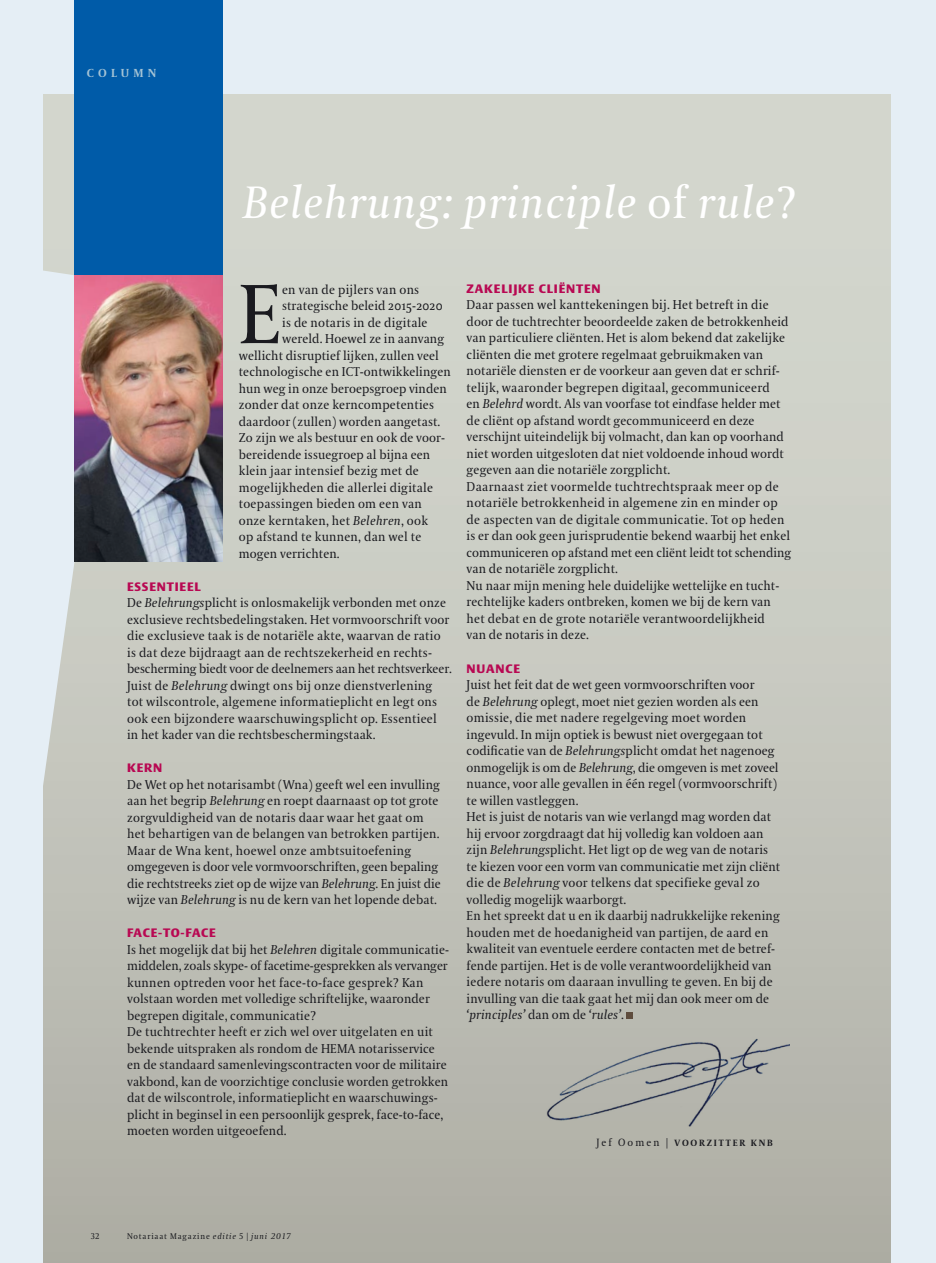
<style>
.page{position:relative;width:936px;height:1263px;background:#fff}
.page>*{position:absolute;margin:0;border:0;box-sizing:border-box;transform-origin:0 0}
.t1{font:83.55px "VPRO Coranto";color:#1a1a1f}
.t2{font:italic 45px "VPRO Coranto";letter-spacing:.02em;color:#fff}
.t3{font:12.75px/16.5px "VPRO Coranto";letter-spacing:.01em;color:#1a1a1f}
.t4{font:700 12px "VPRO Vesta";letter-spacing:.07em;color:#b80852}
.t5{font:700 12px "VPRO Vesta";letter-spacing:.05em;color:#b80852}
.t6{font:700 11.55px "VPRO Coranto";letter-spacing:.355em;color:#a4c3d5}
.t7{font:700 9px "VPRO Coranto";letter-spacing:.2em;color:#1a1a1f}
.t8{font:8.25px "VPRO Coranto";letter-spacing:.1em;color:#1a1a1f}
.t9{font:8.25px "VPRO Coranto Cn";color:#1a1a1f}
.s1{font-style:normal}
.s2{font-style:italic}
.s3{font-weight:400;font-size:10.5px}
.s4{font-family:"VPRO Coranto Cn"}
</style>
<div class="page">
<div style="left:0;top:0;width:935px;height:1263px;background:#e5eef5"></div>
<div style="left:43px;top:94px;width:847px;height:1169px;background:linear-gradient(to bottom,#d9ddd4,#b1b1a8)"></div>
<svg style="left:43px;top:268px;width:71px;height:553px;fill:#cbcdc4"></svg>
<div style="left:74px;top:0;width:149px;height:560px;background:#005ba8"></div>
<img style="left:74px;top:275px;width:149px;height:287px">
<div style="left:626px;top:1013px;width:7px;height:6px;background:#5e4c3d"></div>
<img style="left:544px;top:1034px;width:245px;height:97px">
<p class="t6" style="left:87px;top:66px;width:71px">COLUMN</p>
<h2 class="t2" style="left:243px;top:176px;width:554px">Belehrung: principle <span class="s1">of</span> rule<span class="s1">?</span></h2>
<h1 class="t1" style="left:239px;top:265px;width:45px">E</h1>
<p class="t3" style="left:282px;top:281px;width:139px">en van de pijlers van ons</p>
<p class="t3" style="left:282px;top:298px;width:162px">strategische beleid 2015-2020</p>
<p class="t3" style="left:282px;top:314px;width:147px">is de notaris in de digitale</p>
<p class="t3" style="left:282px;top:331px;width:164px">wereld. Hoewel ze in aanvang</p>
<p class="t3" style="left:239px;top:347px;width:201px">wellicht disruptief lijken, zullen veel</p>
<p class="t3" style="left:239px;top:364px;width:214px">technologische en ICT-ontwikkelingen</p>
<p class="t3" style="left:239px;top:380px;width:209px">hun weg in onze beroepsgroep vinden</p>
<p class="t3" style="left:239px;top:397px;width:197px">zonder dat onze kerncompetenties</p>
<p class="t3" style="left:239px;top:413px;width:203px">daardoor (zullen) worden aangetast.</p>
<p class="t3" style="left:239px;top:430px;width:208px">Zo zijn we als bestuur en ook de voor-</p>
<p class="t3" style="left:239px;top:446px;width:193px">bereidende issuegroep al bijna een</p>
<p class="t3" style="left:239px;top:463px;width:181px">klein jaar intensief bezig met de</p>
<p class="t3" style="left:239px;top:479px;width:196px">mogelijkheden die allerlei digitale</p>
<p class="t3" style="left:239px;top:496px;width:184px">toepassingen bieden om een van</p>
<p class="t3" style="left:239px;top:512px;width:191px">onze kerntaken, het <span class="s2">Belehren</span>, ook</p>
<p class="t3" style="left:239px;top:529px;width:184px">op afstand te kunnen, dan wel te</p>
<p class="t3" style="left:239px;top:545px;width:102px">mogen verrichten.</p>
<p class="t4" style="left:127px;top:581px;width:75px">ESSENTIEEL</p>
<p class="t3" style="left:127px;top:595px;width:326px">De <span class="s2">Belehrungs</span>plicht is onlosmakelijk verbonden met onze exclusieve rechtsbedelingstaken. Het vormvoorschrift voor die exclusieve taak is de notariële akte, waarvan de ratio is dat deze bijdraagt aan de rechtszekerheid en rechts&shy;bescherming biedt voor de deelnemers aan het rechtsverkeer.<br>Juist de <span class="s2">Belehrung</span> dwingt ons bij onze dienstverlening<br>tot wilscontrole, algemene informatieplicht en legt ons ook een bijzondere waarschuwingsplicht op. Essentieel<br>in het kader van die rechtsbeschermingstaak.</p>
<p class="t4" style="left:127px;top:763px;width:37px">KERN</p>
<p class="t3" style="left:127px;top:776px;width:315px">De Wet op het notarisambt (Wna) geeft wel een invulling aan het begrip <span class="s2">Belehrung</span> en roept daarnaast op tot grote zorgvuldigheid van de notaris daar waar het gaat om het behartigen van de belangen van betrokken partijen.<br>Maar de Wna kent, hoewel onze ambtsuitoefening omgegeven is door vele vormvoorschriften, geen bepaling die rechtstreeks ziet op de wijze van <span class="s2">Belehrung</span>. En juist die wijze van <span class="s2">Belehrung</span> is nu de kern van het lopende debat.</p>
<p class="t5" style="left:127px;top:928px;width:89px">FACE-TO-FACE</p>
<p class="t3" style="left:127px;top:941px;width:323px">Is het mogelijk dat bij het <span class="s2">Belehren</span> digitale communicatie&shy;middelen, zoals skype- of facetime-gesprekken als vervanger kunnen optreden voor het face-to-face gesprek? Kan volstaan worden met volledige schriftelijke, waaronder begrepen digitale, communicatie?<br>De tuchtrechter heeft er zich wel over uitgelaten en uit bekende uitspraken als rondom de HEMA notarisservice en de standaard samenlevingscontracten voor de militaire vakbond, kan de voorzichtige conclusie worden getrokken dat de wilscontrole, informatieplicht en waarschuwings&shy;plicht in beginsel in een persoonlijk gesprek, face-to-face, moeten worden uitgeoefend.</p>
<p class="t4" style="left:466px;top:283px;width:136px">ZAKELIJKE CLIËNTEN</p>
<p class="t3" style="left:466px;top:297px;width:326px">Daar passen wel kanttekeningen bij. Het betreft in die door de tuchtrechter beoordeelde zaken de betrokkenheid van particuliere cliënten. Het is alom bekend dat zakelijke cliënten die met grotere regelmaat gebruikmaken van notariële diensten er de voorkeur aan geven dat er schrif&shy;telijk, waaronder begrepen digitaal, gecommuniceerd<br>en <span class="s2">Belehrd</span> wordt. Als van voorfase tot eindfase helder met de cliënt op afstand wordt gecommuniceerd en deze verschijnt uiteindelijk bij volmacht, dan kan op voorhand niet worden uitgesloten dat niet voldoende inhoud wordt gegeven aan die notariële zorgplicht.<br>Daarnaast ziet voormelde tuchtrechtspraak meer op de notariële betrokkenheid in algemene zin en minder op de aspecten van de digitale communicatie. Tot op heden is er dan ook geen jurisprudentie bekend waarbij het enkel communiceren op afstand met een cliënt leidt tot schending van de notariële zorgplicht.<br>Nu naar mijn mening hele duidelijke wettelijke en tucht&shy;rechtelijke kaders ontbreken, komen we bij de kern van het debat en de grote notariële verantwoordelijkheid<br>van de notaris in deze.</p>
<p class="t4" style="left:466px;top:663px;width:54px">NUANCE</p>
<p class="t3" style="left:466px;top:676px;width:315px">Juist het feit dat de wet geen vormvoorschriften voor<br>de <span class="s2">Belehrung</span> oplegt, moet niet gezien worden als een omissie, die met nadere regelgeving moet worden ingevuld. In mijn optiek is bewust niet overgegaan tot codificatie van de <span class="s2">Belehrungs</span>plicht omdat het nagenoeg onmogelijk is om de <span class="s2">Belehrung</span>, die omgeven is met zoveel nuance, voor alle gevallen in één regel (vormvoorschrift) te willen vastleggen.<br>Het is juist de notaris van wie verlangd mag worden dat hij ervoor zorgdraagt dat hij volledig kan voldoen aan zijn <span class="s2">Belehrungs</span>plicht. Het ligt op de weg van de notaris te kiezen voor een vorm van communicatie met zijn cliënt die de <span class="s2">Belehrung</span> voor telkens dat specifieke geval zo volledig mogelijk waarborgt.<br>En het spreekt dat u en ik daarbij nadrukkelijke rekening houden met de hoedanigheid van partijen, de aard en kwaliteit van eventuele eerdere contacten met de betref&shy;fende partijen. Het is de volle verantwoordelijkheid van iedere notaris om daaraan invulling te geven. En bij de invulling van die taak gaat het mij dan ook meer om de <span class="s2">‘principles’</span> dan om de <span class="s2">‘rules’</span>.</p>
<p class="t7" style="left:596px;top:1137px;width:178px"><span class="s3">Jef Oomen |</span> VOORZITTER KNB</p>
<p class="t9" style="left:91px;top:1231px;width:10px">32</p>
<p class="t8" style="left:127px;top:1231px;width:165px">Notariaat Magazine <span class="s2">editie</span> <span class="s4">5 |</span> <span class="s2">juni 2017</span></p>
</div>
